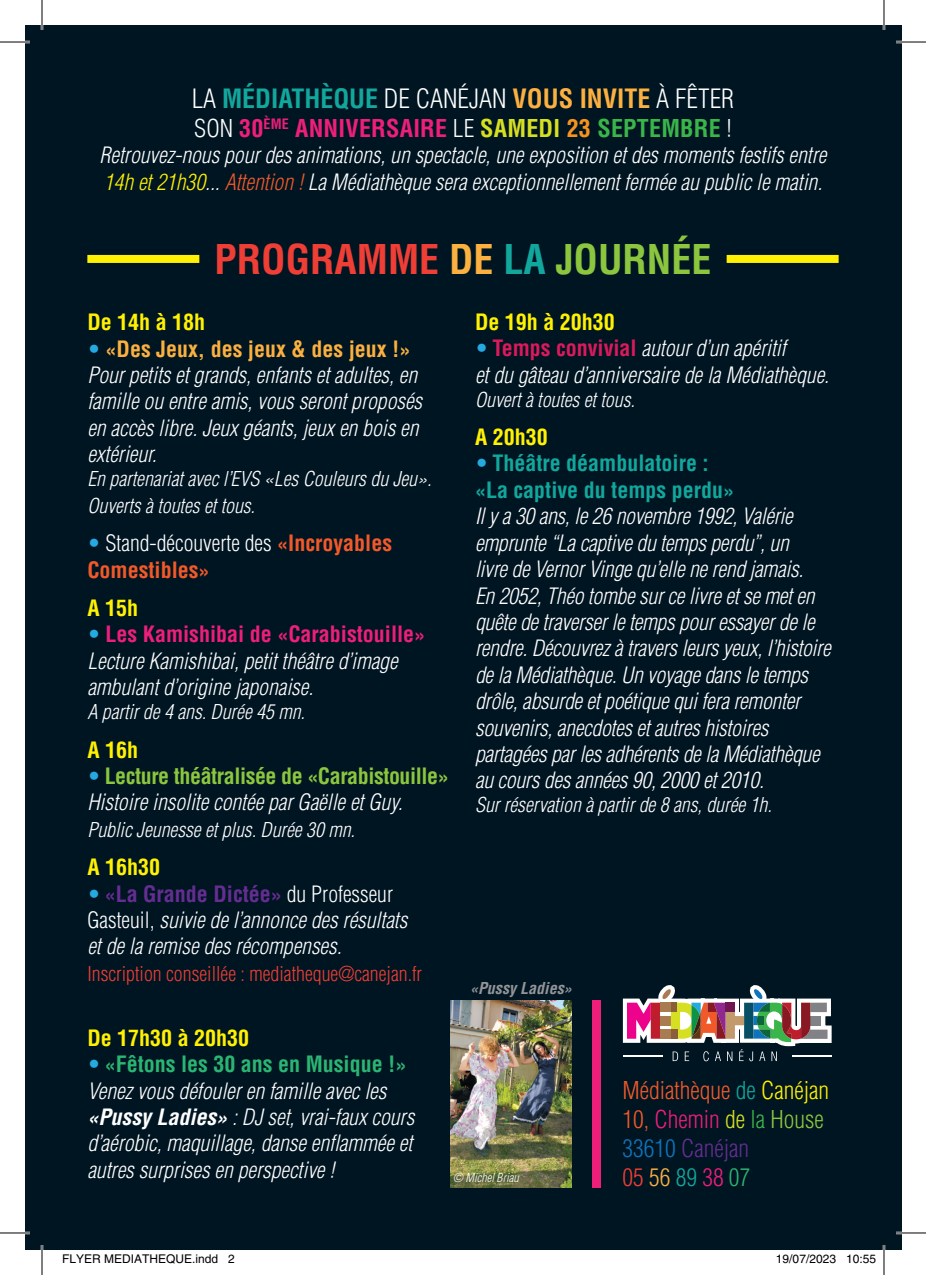
<style>
.page{position:relative;width:926px;height:1275px;background:#fff}
.page>*{position:absolute;margin:0;border:0;box-sizing:border-box;transform-origin:0 0}
.t1{font:700 condensed 40px "Helvetica";color:#8bc63e}
.t2{font:700 condensed 40px "Helvetica";color:#ee3e35}
.t3{font:300 condensed 26px "Helvetica";color:#fff}
.t4{font:700 condensed 26px "Helvetica";color:#12a79d}
.t5{font:300 condensed 24px/28.8px "Helvetica";color:#f15929}
.t6{font:700 condensed 24px "Helvetica";letter-spacing:.01em;color:#ee1e7b}
.t7{font:italic 300 condensed 22px/26.4px "Helvetica";color:#fff}
.t8{font:700 condensed 22px/26.4px "Helvetica";letter-spacing:-.02em;color:#8bc63e}
.t9{font:700 condensed 22px "Helvetica";color:#fff101}
.t10{font:700 condensed 22px/26.4px "Helvetica";color:#12a79d}
.t11{font:700 condensed 22px/26.4px "Helvetica";color:#f15929}
.t12{font:italic 300 condensed 20px/26.4px "Helvetica";color:#fff}
.t13{font:300 condensed 20px "Helvetica";color:#ee3e35}
.t14{font:italic 700 condensed 16px "Helvetica";color:#939598}
.t15{font:12px "Helvetica";color:#000}
.t16{font:italic 300 condensed 12px "Helvetica";color:#fff}
.s1{font-weight:300;color:#fff}
.s2{font-weight:700;color:#12a79d}
.s3{font-weight:700;color:#fbb03f}
.s4{color:#d6df21}
.s5{color:#f7931d}
.s6{color:#3ab54a}
.s7{color:#fff101}
.s8{color:#f15929}
.s9{color:#ee3e35}
.s10{color:#fbb03f}
.s11{color:#12a79d}
.s12{font-style:normal;color:#24aae1}
.s13{font-weight:700;font-style:normal;color:#fbb03f}
.s14{font-weight:300;color:#24aae1}
.s15{font-weight:700;font-style:normal;color:#ee1e7b}
.s16{font-weight:300;font-style:italic;color:#fff}
.s17{font-weight:700;font-style:normal;color:#652d91}
.s18{font-style:normal}
.s19{font-weight:700;font-style:normal;color:#d91a5b}
.s20{font-weight:700;font-style:normal;color:#2bb572}
.s21{font-weight:700}
.s22{color:#ee1e7b}
.s23{color:#8bc63e}
.s24{color:#1074bc}
.s25{color:#652d91}
.s26{color:#2bb572}
</style>
<div class="page">
<div style="left:25px;top:25px;width:876px;height:1225px;background:#001522"></div>
<div style="left:87px;top:255px;width:112px;height:8px;background:#fff101"></div>
<div style="left:727px;top:255px;width:112px;height:8px;background:#fff101"></div>
<svg style="left:623px;top:985px;width:209px;height:76px"></svg>
<hr style="left:623px;top:1055px;width:39px;height:2px;background:#fff">
<hr style="left:792px;top:1055px;width:39px;height:2px;background:#fff">
<div style="left:592px;top:1000px;width:9px;height:187px;background:#ee1e7b"></div>
<img style="left:451px;top:1000px;width:121px;height:187px">
<hr style="left:0;top:41px;width:30px;height:2px;background:#fff">
<hr style="left:896px;top:41px;width:30px;height:2px;background:#fff">
<hr style="left:0;top:1231px;width:30px;height:3px;background:#fff">
<hr style="left:896px;top:1231px;width:30px;height:3px;background:#fff">
<hr style="left:41px;top:0;width:2px;height:30px;background:#fff">
<hr style="left:41px;top:1245px;width:2px;height:30px;background:#fff">
<hr style="left:883px;top:0;width:2px;height:30px;background:#fff">
<hr style="left:883px;top:1245px;width:2px;height:30px;background:#fff">
<hr style="left:0;top:42px;width:30px;height:1px;background:#000">
<hr style="left:896px;top:42px;width:30px;height:1px;background:#000">
<hr style="left:0;top:1232px;width:30px;height:1px;background:#000">
<hr style="left:896px;top:1232px;width:30px;height:1px;background:#000">
<hr style="left:42px;top:0;width:1px;height:30px;background:#000">
<hr style="left:42px;top:1245px;width:1px;height:30px;background:#000">
<hr style="left:884px;top:0;width:1px;height:30px;background:#000">
<hr style="left:884px;top:1245px;width:1px;height:30px;background:#000">
<p class="t4" style="left:192px;top:83px;width:77px"><span class="s1">La</span> Médiat</p>
<p class="t3" style="left:304px;top:83px;width:431px"><span class="s2">hèque</span> de Canéjan <span class="s3">vous invite</span> à fêter</p>
<p class="t6" style="left:194px;top:113px;width:539px"><span class="s1">son</span> 30<sup>ème</sup> anniversaire <span class="s1">le</span> <span class="s4">samedi</span> <span class="s5">23</span> <span class="s6">septembre</span> <span class="s1">!</span></p>
<p class="t7" style="left:99px;top:142px;width:728px">Retrouvez-nous pour des animations, un spectacle, une exposition et des moments festifs entre<br><span class="s7">14h et 21h30</span>... <span class="s8">Attention !</span> La Médiathèque sera exceptionnellement fermée au public le matin.</p>
<h1 class="t2" style="left:215px;top:235px;width:149px">Programm</h1>
<h1 class="t1" style="left:419px;top:235px;width:294px"><span class="s9">e</span> <span class="s10">de</span> <span class="s11">la</span> journée</h1>
<p class="t9" style="left:87px;top:309px;width:119px">De 14h à 18h</p>
<p class="t7" style="left:87px;top:335px;width:336px"><span class="s12">•</span> <span class="s13">«Des Jeux, des jeux &amp; des jeux !» </span>Pour petits et grands, enfants et adultes, en famille ou entre amis, vous seront proposés en accès libre. Jeux géants, jeux en bois en extérieur.</p>
<p class="t12" style="left:87px;top:466px;width:346px">En partenariat avec l’EVS «Les Couleurs du Jeu».<br>Ouverts à toutes et tous.</p>
<p class="t11" style="left:87px;top:530px;width:306px"><span class="s14">•</span> <span class="s1">Stand-découverte des</span> «Incroyables<br>Comestibles»</p>
<p class="t9" style="left:87px;top:594px;width:52px">A 15h</p>
<p class="t7" style="left:87px;top:621px;width:339px"><span class="s12">•</span> <span class="s15">Les Kamishibai de «Carabistouille»<br></span>Lecture Kamishibai, petit théâtre d’image ambulant d’origine japonaise.</p>
<p class="t12" style="left:87px;top:698px;width:219px">A partir de 4 ans. Durée 45 mn.</p>
<p class="t9" style="left:87px;top:736px;width:52px">A 16h</p>
<p class="t8" style="left:87px;top:762px;width:363px"><span class="s14">•</span> Lecture théâtralisée de «Carabistouille»<br><span class="s16">Histoire insolite contée par Gaëlle et Guy.</span></p>
<p class="t12" style="left:87px;top:816px;width:269px">Public Jeunesse et plus. Durée 30 mn.</p>
<p class="t9" style="left:87px;top:854px;width:74px">A 16h30</p>
<p class="t7" style="left:87px;top:880px;width:321px"><span class="s12">•</span> <span class="s17">«La Grande Dictée»</span> <span class="s18">du Professeur<br>Gasteuil,</span> suivie de l’annonce des résultats et de la remise des récompenses.</p>
<p class="t13" style="left:87px;top:962px;width:336px">Inscription conseillée : mediatheque@canejan.fr</p>
<p class="t9" style="left:475px;top:308px;width:141px">De 19h à 20h30</p>
<p class="t7" style="left:475px;top:335px;width:356px"><span class="s12">•</span> <span class="s19">Temps convivial</span> autour d’un apéritif<br>et du gâteau d’anniversaire de la Médiathèque.</p>
<p class="t12" style="left:475px;top:386px;width:161px">Ouvert à toutes et tous.</p>
<p class="t9" style="left:475px;top:424px;width:74px">A 20h30</p>
<p class="t10" style="left:475px;top:450px;width:261px"><span class="s14">•</span> Théâtre déambulatoire : «La captive du temps perdu»</p>
<p class="t7" style="left:475px;top:503px;width:357px">Il y a 30 ans, le 26 novembre 1992, Valérie emprunte “La captive du temps perdu”, un<br>livre de Vernor Vinge qu’elle ne rend jamais.<br>En 2052, Théo tombe sur ce livre et se met en quête de traverser le temps pour essayer de le rendre. Découvrez à travers leurs yeux, l’histoire de la Médiathèque. Un voyage dans le temps drôle, absurde et poétique qui fera remonter souvenirs, anecdotes et autres histoires partagées par les adhérents de la Médiathèque au cours des années 90, 2000 et 2010.</p>
<p class="t12" style="left:475px;top:792px;width:298px">Sur réservation à partir de 8 ans, durée 1h.</p>
<p class="t14" style="left:470px;top:978px;width:103px">«Pussy Ladies»</p>
<p class="t9" style="left:87px;top:1024px;width:163px">De 17h30 à 20h30</p>
<p class="t7" style="left:87px;top:1050px;width:328px"><span class="s12">•</span> <span class="s20">«Fêtons les 30 ans en Musique !» </span>Venez vous défouler en famille avec les <span class="s21">«Pussy Ladies»</span> : DJ set, vrai-faux cours d’aérobic, maquillage, danse enflammée et autres surprises en perspective !</p>
<p class="t16" style="left:453px;top:1170px;width:67px">© Michel Briau</p>
<p class="t5" style="left:622px;top:1076px;width:208px">Médiathèque <span class="s11">de</span> <span class="s7">Canéjan<br></span>10, <span class="s22">Chemin</span> <span class="s4">de</span> <span class="s6">la</span> <span class="s23">House<br></span><span class="s24">33610</span> <span class="s25">Canéjan<br></span><span class="s9">05</span> <span class="s10">56</span> <span class="s11">89</span> <span class="s22">38</span> <span class="s26">07</span></p>
<p class="t15" style="left:62px;top:1251px;width:174px">FLYER MEDIATHEQUE.indd 2</p>
<p class="t15" style="left:776px;top:1251px;width:102px">19/07/2023 10:55</p>
</div>
